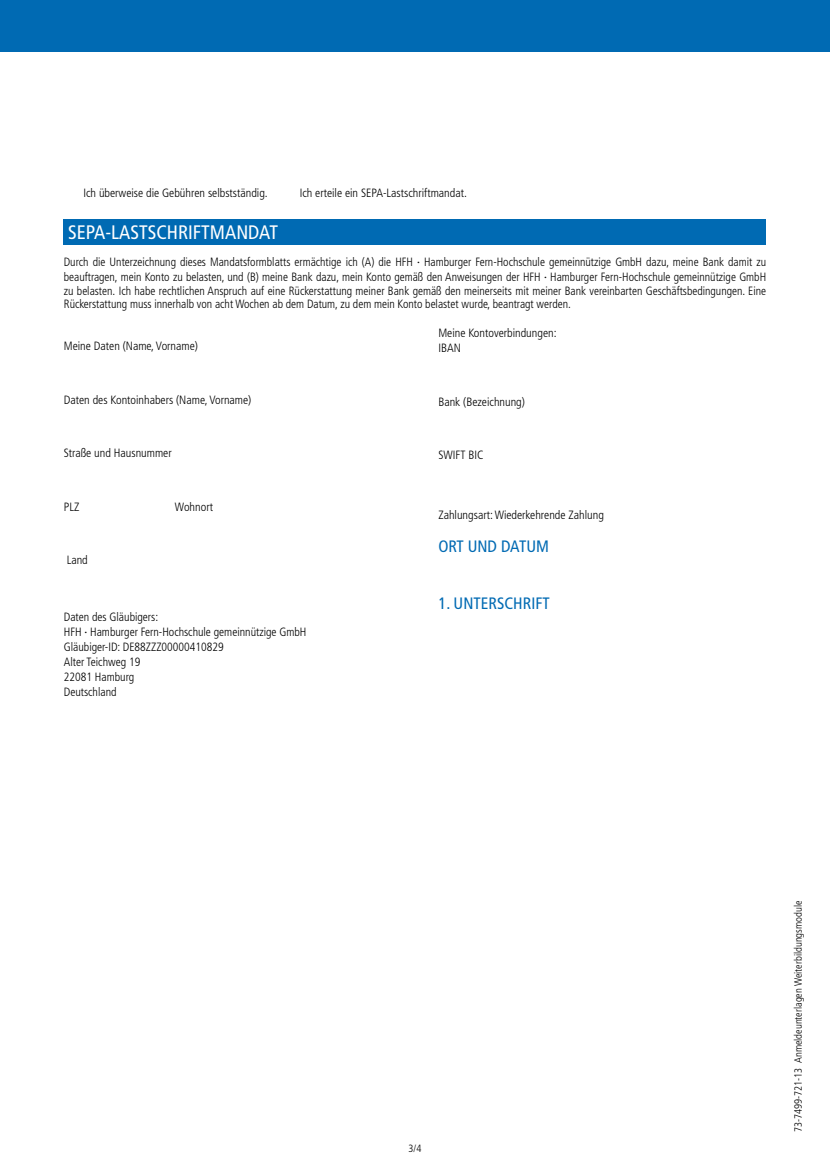
<style>
.page{position:relative;width:830px;height:1170px;background:#fff}
.page>*{position:absolute;margin:0;border:0;box-sizing:border-box;transform-origin:0 0}
.t1{font:condensed 19.5px "Frutiger LT Std";color:#fff}
.t2{font:condensed 16.5px "Frutiger LT Std";color:#006ab3}
.t3{font:300 condensed 12px/15px "Frutiger LT Std";color:#000}
.t4{font:300 condensed 10.5px "Frutiger LT Std";color:#000}
.s1{font-weight:400}
</style>
<div class="page">
<div style="left:0;top:0;width:829px;height:51px;background:#006ab3"></div>
<div style="left:64px;top:219px;width:701px;height:25px;background:#006ab3"></div>
<p class="t3" style="left:83px;top:186px;width:186px">Ich überweise die Gebühren selbstständig.</p>
<p class="t3" style="left:299px;top:186px;width:169px">Ich erteile ein SEPA-Lastschriftmandat.</p>
<h1 class="t1" style="left:68px;top:220px;width:211px">SEPA-LASTSCHRIFTMANDAT</h1>
<p class="t3" style="left:64px;top:255px;width:703px">Durch die Unterzeichnung dieses Mandatsformblatts ermächtige ich (A) die HFH <span class="s1">·</span> Hamburger Fern-Hochschule gemeinnützige GmbH dazu, meine Bank damit zu beauftragen, mein Konto zu belasten, und (B) meine Bank dazu, mein Konto gemäß den Anweisungen der HFH <span class="s1">·</span> Hamburger Fern-Hochschule gemeinnützige GmbH</p>
<p class="t3" style="left:64px;top:284px;width:703px;line-height:13.5px">zu belasten. Ich habe rechtlichen Anspruch auf eine Rückerstattung meiner Bank gemäß den meinerseits mit meiner Bank vereinbarten Geschäftsbedingungen. Eine<br>Rückerstattung muss innerhalb von acht Wochen ab dem Datum, zu dem mein Konto belastet wurde, beantragt werden.</p>
<p class="t3" style="left:64px;top:339px;width:136px">Meine Daten (Name, Vorname)</p>
<p class="t3" style="left:64px;top:392px;width:189px">Daten des Kontoinhabers (Name, Vorname)</p>
<p class="t3" style="left:64px;top:446px;width:109px">Straße und Hausnummer</p>
<p class="t3" style="left:64px;top:499px;width:17px">PLZ</p>
<p class="t3" style="left:175px;top:499px;width:40px">Wohnort</p>
<p class="t3" style="left:67px;top:552px;width:23px">Land</p>
<p class="t3" style="left:64px;top:609px;width:244px">Daten des Gläubigers:<br>HFH <span class="s1">·</span> Hamburger Fern-Hochschule gemeinnützige GmbH<br>Gläubiger-ID: DE88ZZZ00000410829<br>Alter Teichweg 19<br>22081 Hamburg<br>Deutschland</p>
<p class="t3" style="left:438px;top:326px;width:120px">Meine Kontoverbindungen:<br>IBAN</p>
<p class="t3" style="left:438px;top:394px;width:88px">Bank (Bezeichnung)</p>
<p class="t3" style="left:438px;top:447px;width:47px">SWIFT BIC</p>
<p class="t3" style="left:438px;top:507px;width:167px">Zahlungsart: Wiederkehrende Zahlung</p>
<h2 class="t2" style="left:438px;top:536px;width:112px">ORT UND DATUM</h2>
<h2 class="t2" style="left:438px;top:593px;width:113px">1. UNTERSCHRIFT</h2>
<p class="t4" style="left:408px;top:1142px;width:14px">3/4</p>
<p class="t4" style="left:791px;top:1132px;width:233px;rotate:-90deg">73-7499-721-13 Anmeldeunterlagen Weiterbildungsmodule</p>
</div>
